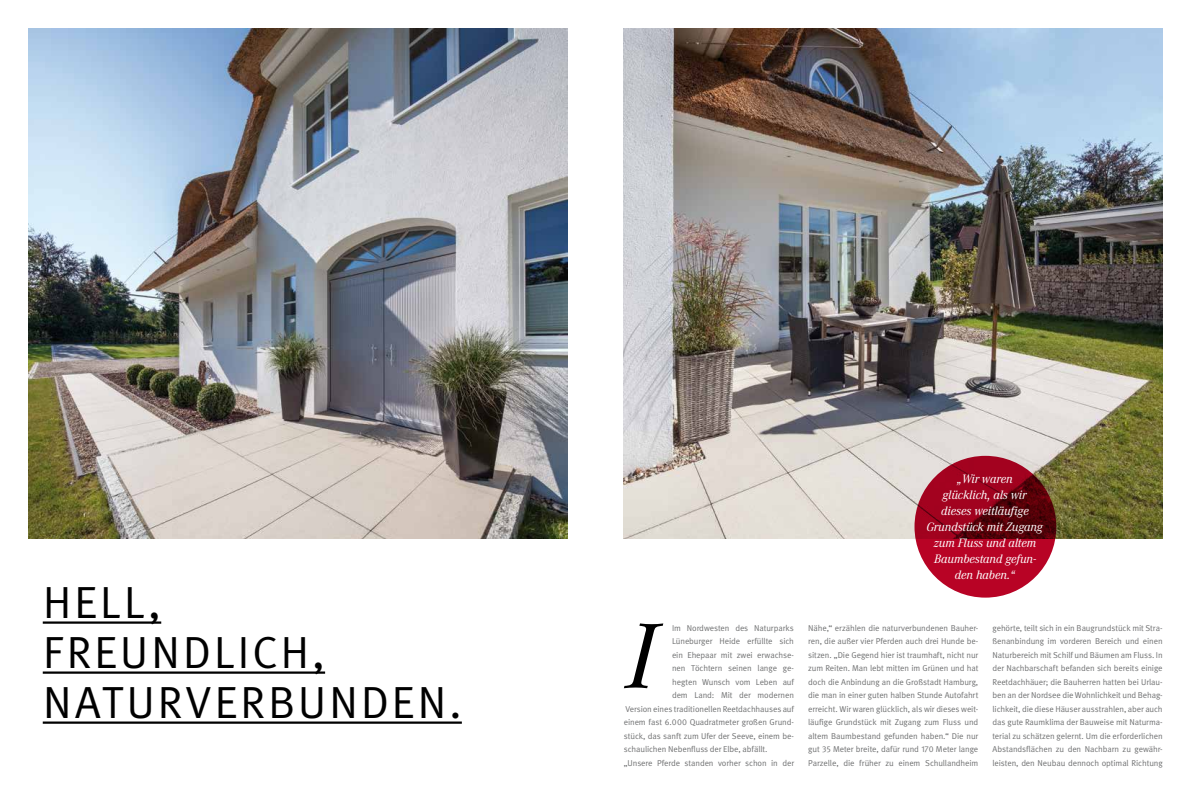
<style>
.page{position:relative;width:1191px;height:794px;background:#fff}
.page>*{position:absolute;margin:0;border:0;box-sizing:border-box;transform-origin:0 0}
.t1{font:italic 90.9px "Corporate ABQ";color:#000}
.t2{font:45px/50px "Meta Pro";letter-spacing:.055em;color:#000}
.t3{font:italic 12px/16px "Corporate ABQ";letter-spacing:-.01em;color:#fff;text-align:center}
.t4{font:8.5px/13.5px "Meta Normal";letter-spacing:-.01em;color:#707172;text-align:justify}
.s1{font-family:"Meta Normal Expert"}
</style>
<div class="page">
<img style="left:28px;top:28px;width:539px;height:511px">
<img style="left:624px;top:28px;width:538px;height:511px">
<hr style="left:43px;top:621px;width:118px;height:2px;background:#000">
<hr style="left:43px;top:671px;width:282px;height:2px;background:#000">
<hr style="left:43px;top:721px;width:419px;height:2px;background:#000">
<svg style="left:914px;top:456px;width:142px;height:141px;background:#96021c"></svg>
<h2 class="t2" style="left:43px;top:578px;width:420px">HELL,<br>FREUNDLICH,<br>NATURVERBUNDEN.</h2>
<h3 class="t3" style="left:926px;top:471px;width:118px">„Wir waren<br>glücklich, als wir dieses weitläufige<br>Grundstück mit Zugang zum Fluss und altem<br>Baumbestand gefun&shy;den haben.“</h3>
<h1 class="t1" style="left:626px;top:601px;width:31px">I</h1>
<p class="t4" style="left:672px;top:621px;width:123px">Im Nordwesten des Naturparks</p>
<p class="t4" style="left:672px;top:634px;width:123px">Lüneburger Heide erfüllte sich</p>
<p class="t4" style="left:672px;top:648px;width:123px">ein Ehepaar mit zwei erwachse-</p>
<p class="t4" style="left:672px;top:661px;width:123px">nen Töchtern seinen lange ge-</p>
<p class="t4" style="left:672px;top:675px;width:123px">hegten Wunsch vom Leben auf</p>
<p class="t4" style="left:672px;top:688px;width:123px">dem Land: Mit der modernen</p>
<p class="t4" style="left:625px;top:702px;width:170px">Version eines traditionellen Reetdachhauses auf</p>
<p class="t4" style="left:624px;top:715px;width:172px">einem fast <span class="s1">6</span>.<span class="s1">000</span> Quadratmeter großen Grund-</p>
<p class="t4" style="left:624px;top:729px;width:172px">stück, das sanft zum Ufer der Seeve, einem be-</p>
<p class="t4" style="left:624px;top:742px;width:145px">schaulichen Nebenfluss der Elbe, abfällt.</p>
<p class="t4" style="left:624px;top:756px;width:172px">„Unsere Pferde standen vorher schon in der</p>
<p class="t4" style="left:808px;top:621px;width:172px">Nähe,“ erzählen die naturverbundenen Bauher&shy;ren, die außer vier Pferden auch drei Hunde be&shy;sitzen. „Die Gegend hier ist traumhaft, nicht nur zum Reiten. Man lebt mitten im Grünen und hat doch die Anbindung an die Großstadt Hamburg, die man in einer guten halben Stunde Autofahrt erreicht. Wir waren glücklich, als wir dieses weit&shy;läufige Grundstück mit Zugang zum Fluss und altem Baumbestand gefunden haben.“ Die nur gut <span class="s1">35</span> Meter breite, dafür rund <span class="s1">170</span> Meter lange Parzelle, die früher zu einem Schullandheim</p>
<p class="t4" style="left:992px;top:621px;width:172px">gehörte, teilt sich in ein Baugrundstück mit Stra&shy;ßenanbindung im vorderen Bereich und einen Naturbereich mit Schilf und Bäumen am Fluss. In der Nachbarschaft befanden sich bereits einige Reetdachhäuer; die Bauherren hatten bei Urlau&shy;ben an der Nordsee die Wohnlichkeit und Behag&shy;lichkeit, die diese Häuser ausstrahlen, aber auch das gute Raumklima der Bauweise mit Naturma&shy;terial zu schätzen gelernt. Um die erforderlichen Abstandsflächen zu den Nachbarn zu gewähr&shy;leisten, den Neubau dennoch optimal Richtung</p>
</div>
